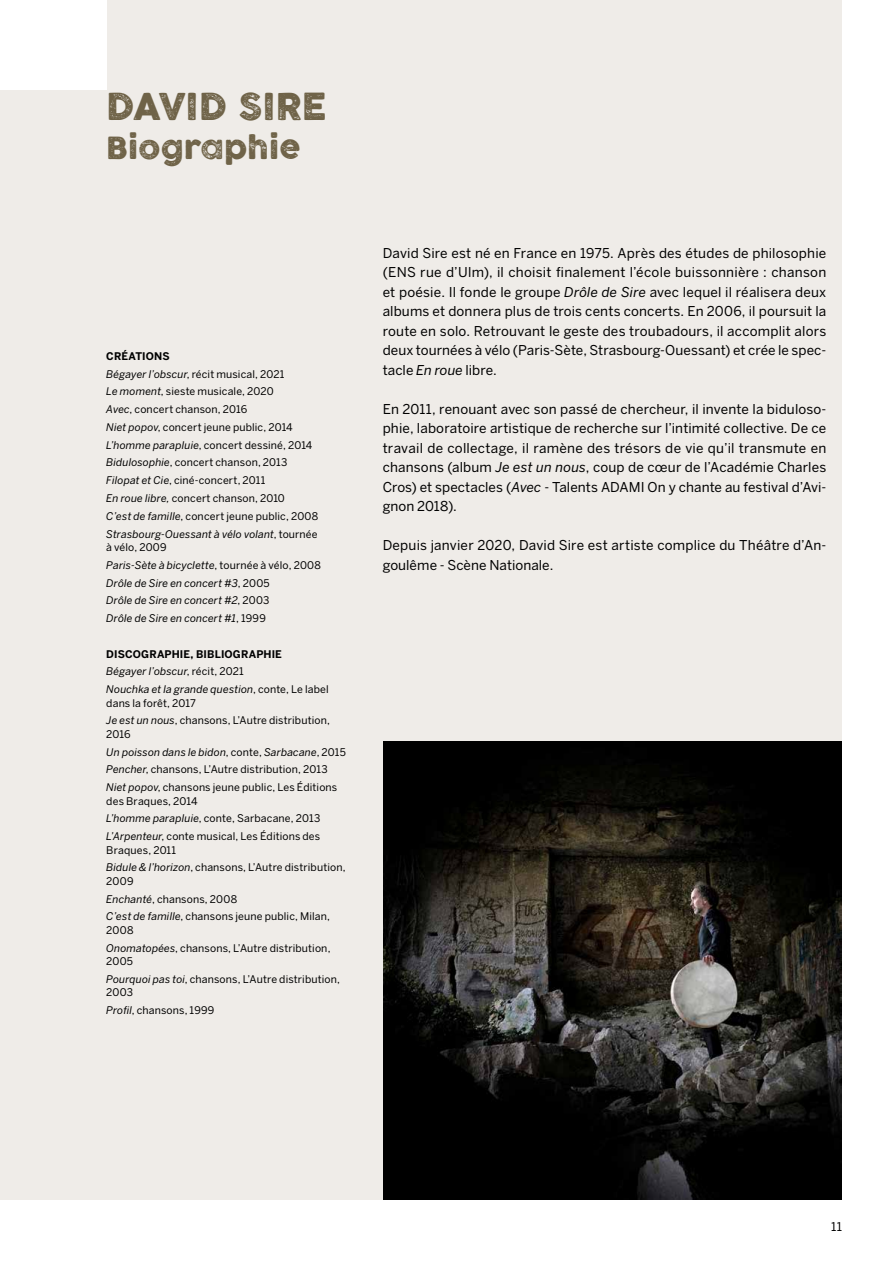
<style>
.page{position:relative;width:893px;height:1263px;background:#fff}
.page>*{position:absolute;margin:0;border:0;box-sizing:border-box;transform-origin:0 0}
.t1{font:36.45px "COCOGOOSELETTERPRESS";letter-spacing:.005em;color:#6f6348}
.t2{font:30px "COCOGOOSELETTERPRESS";letter-spacing:.005em;color:#6f6348}
.t3{font:13.5px/19.5px "Benton Sans";letter-spacing:.005em;color:#000;text-align:justify}
.t4{font:12px "Benton Sans";color:#000}
.t5{font:10.5px/17.7px "Benton Sans";letter-spacing:.015em;color:#000}
.t6{font:italic 10.5px/17.7px "Benton Sans";letter-spacing:.01em;color:#000}
.s1{font-weight:700}
.s2{font-style:italic}
.s3{font-style:normal}
.s4{font-weight:700;font-style:normal}
</style>
<div class="page">
<div style="left:0;top:0;width:842px;height:1199px;background:#efece8"></div>
<img style="left:384px;top:741px;width:458px;height:458px">
<div style="left:0;top:0;width:106px;height:89px;background:#fff"></div>
<h1 class="t1" style="left:106px;top:86px;width:222px">DAVID SIRE</h1>
<h2 class="t2" style="left:106px;top:131px;width:196px">Biographie</h2>
<p class="t5" style="left:106px;top:347px;width:213px"><span class="s1">CRÉATIONS<br></span><span class="s2">Bégayer l’obscur</span>, récit musical, 2021<br><span class="s2">Le moment</span>, sieste musicale, 2020<br><span class="s2">Avec</span>, concert chanson, 2016<br><span class="s2">Niet popov</span>, concert jeune public, 2014<br><span class="s2">L’homme parapluie</span>, concert dessiné, 2014<br><span class="s2">Bidulosophie</span>, concert chanson, 2013<br><span class="s2">Filopat et Cie</span>, ciné-concert, 2011<br><span class="s2">En roue libre,</span> concert chanson, 2010<br><span class="s2">C’est de famille</span>, concert jeune public, 2008<br><span class="s2">Strasbourg-Ouessant à vélo volant</span>, tournée</p>
<p class="t6" style="left:106px;top:538px;width:216px"><span class="s3">à vélo, 2009<br></span>Paris-Sète à bicyclette<span class="s3">, tournée à vélo, 2008<br></span>Drôle de Sire en concert #3<span class="s3">, 2005<br></span>Drôle de Sire en concert #2<span class="s3">, 2003<br></span>Drôle de Sire en concert #1<span class="s3">, 1999</span></p>
<p class="t6" style="left:106px;top:645px;width:224px"><span class="s4">DISCOGRAPHIE, BIBLIOGRAPHIE<br></span>Bégayer l’obscur<span class="s3">, récit, 2021<br></span>Nouchka et la grande question<span class="s3">, conte, Le label</span></p>
<p class="t5" style="left:106px;top:694px;width:225px">dans la forêt, 2017<br><span class="s2">Je est un nous</span>, chansons, L’Autre distribution,</p>
<p class="t5" style="left:106px;top:725px;width:241px">2016<br><span class="s2">Un poisson dans le bidon</span>, conte, <span class="s2">Sarbacane</span>, 2015<br><span class="s2">Pencher</span>, chansons, L’Autre distribution, 2013<br><span class="s2">Niet popov</span>, chansons jeune public, Les Éditions</p>
<p class="t5" style="left:106px;top:792px;width:216px">des Braques, 2014<br><span class="s2">L’homme parapluie</span>, conte, Sarbacane, 2013<br><span class="s2">L’Arpenteur</span>, conte musical, Les Éditions des</p>
<p class="t5" style="left:106px;top:841px;width:241px">Braques, 2011<br><span class="s2">Bidule &amp; l’horizon</span>, chansons, L’Autre distribution,</p>
<p class="t5" style="left:106px;top:872px;width:225px">2009<br><span class="s2">Enchanté</span>, chansons, 2008<br><span class="s2">C’est de famille</span>, chansons jeune public, Milan,</p>
<p class="t5" style="left:106px;top:921px;width:226px">2008<br><span class="s2">Onomatopées</span>, chansons, L’Autre distribution,</p>
<p class="t5" style="left:106px;top:952px;width:235px">2005<br><span class="s2">Pourquoi pas toi</span>, chansons, L’Autre distribution,</p>
<p class="t5" style="left:106px;top:984px;width:110px">2003<br><span class="s2">Profil</span>, chansons, 1999</p>
<p class="t3" style="left:383px;top:243px;width:445px">David Sire est né en France en 1975. Après des études de philosophie (ENS rue d’Ulm), il choisit finalement l’école buissonnière : chanson et poésie. Il fonde le groupe <span class="s2">Drôle de Sire</span> avec lequel il réalisera deux albums et donnera plus de trois cents concerts. En 2006, il poursuit la route en solo. Retrouvant le geste des troubadours, il accomplit alors deux tournées à vélo (Paris-Sète, Strasbourg-Ouessant) et crée le spec&shy;tacle <span class="s2">En roue</span> libre.</p>
<p class="t3" style="left:383px;top:399px;width:445px">En 2011, renouant avec son passé de chercheur, il invente la biduloso&shy;phie, laboratoire artistique de recherche sur l’intimité collective. De ce travail de collectage, il ramène des trésors de vie qu’il transmute en chansons (album <span class="s2">Je est un nous</span>, coup de cœur de l’Académie Charles Cros) et spectacles (<span class="s2">Avec</span> - Talents ADAMI On y chante au festival d’Avi&shy;gnon 2018).</p>
<p class="t3" style="left:383px;top:536px;width:445px">Depuis janvier 2020, David Sire est artiste complice du Théâtre d’An&shy;goulême - Scène Nationale.</p>
<p class="t4" style="left:831px;top:1219px;width:12px">11</p>
</div>
